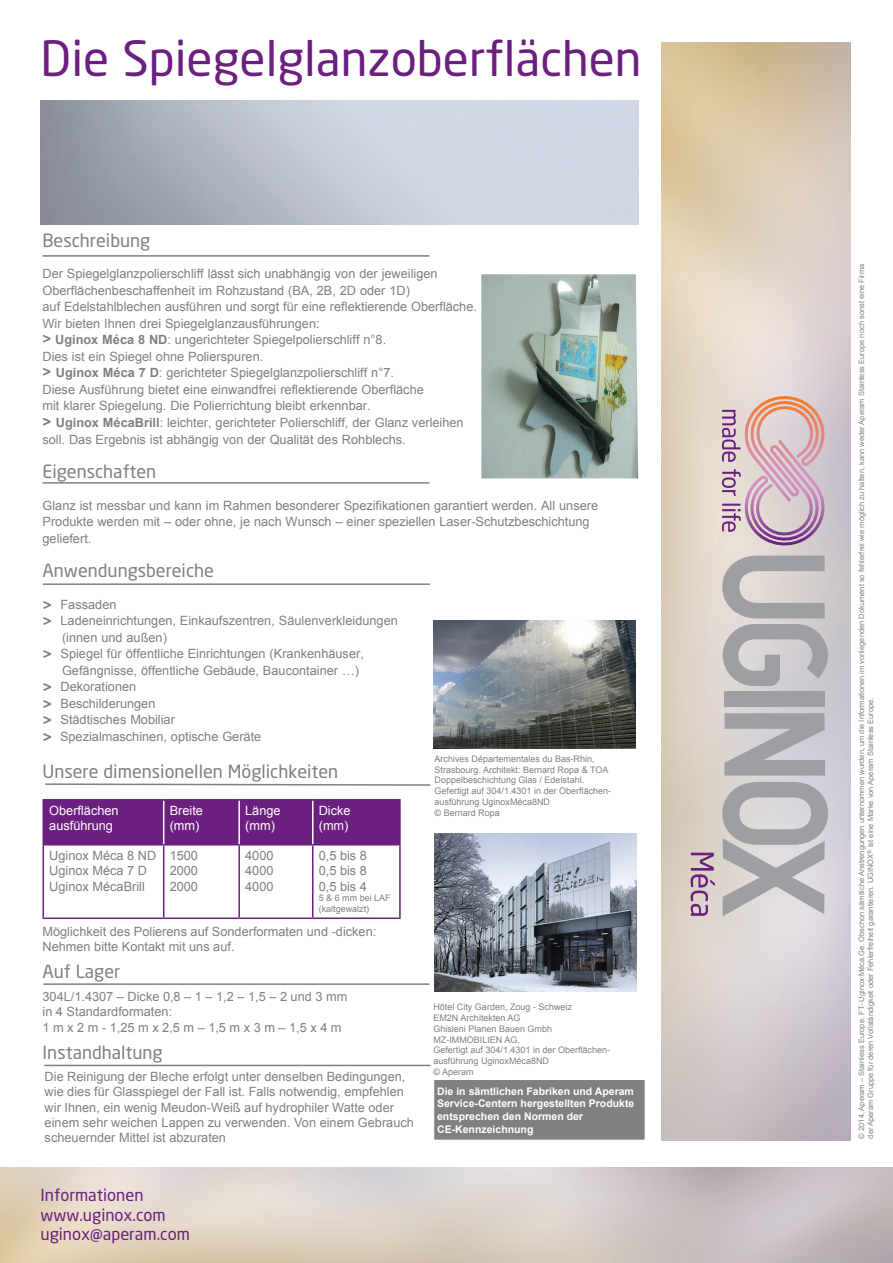
<style>
.page{position:relative;width:893px;height:1263px;background:#fff}
.page>*{position:absolute;margin:0;border:0;box-sizing:border-box;transform-origin:0 0}
.t1{font:48px "Neo Sans Std";color:#6b1f7e}
.t2{font:18px "Neo Sans Pro";color:#808083}
.t3{font:18px "Neo Sans Std";color:#808083}
.t4{font:16.5px/19.5px "Neo Sans Std";color:#6b1f7e}
.t5{font:12.75px/15.3px "Arial";color:#808083}
.t6{font:12.75px/15.3px "Arial";color:#fff}
.t7{font:700 10.5px/12.6px "Arial";color:#fff}
.t8{font:9px/10.8px "Arial";color:#808083}
.t9{font:7.5px/9px "Arial";color:#808083}
.s1{font-weight:700;font-size:15px}
.s2{font-weight:700}
.s3{font-family:"Foundry Sterling";font-weight:700;font-size:15px}
.s4{font-family:"Neo Sans Std"}
</style>
<div class="page">
<div style="left:44px;top:800px;width:355px;height:44px;background:#6b1f7e"></div>
<hr style="left:163px;top:800px;width:1px;height:44px;background:#fff">
<hr style="left:238px;top:800px;width:2px;height:44px;background:#fff">
<hr style="left:312px;top:800px;width:1px;height:44px;background:#fff">
<hr style="left:43px;top:845px;width:1px;height:72px;background:#6b1f7e">
<hr style="left:163px;top:845px;width:1px;height:72px;background:#6b1f7e">
<hr style="left:238px;top:845px;width:2px;height:72px;background:#6b1f7e">
<hr style="left:312px;top:845px;width:1px;height:72px;background:#6b1f7e">
<hr style="left:399px;top:845px;width:2px;height:72px;background:#6b1f7e">
<hr style="left:43px;top:917px;width:121px;height:2px;background:#6b1f7e">
<hr style="left:164px;top:917px;width:75px;height:2px;background:#6b1f7e">
<hr style="left:239px;top:917px;width:74px;height:2px;background:#6b1f7e">
<hr style="left:313px;top:917px;width:88px;height:2px;background:#6b1f7e">
<hr style="left:43px;top:799px;width:121px;height:1px;background:#6b1f7e">
<hr style="left:43px;top:800px;width:1px;height:44px;background:#6b1f7e">
<hr style="left:164px;top:799px;width:75px;height:1px;background:#6b1f7e">
<hr style="left:239px;top:799px;width:74px;height:1px;background:#6b1f7e">
<hr style="left:313px;top:799px;width:88px;height:1px;background:#6b1f7e">
<hr style="left:399px;top:800px;width:2px;height:44px;background:#6b1f7e">
<hr style="left:43px;top:844px;width:121px;height:1px;background:#6b1f7e">
<hr style="left:164px;top:844px;width:75px;height:1px;background:#6b1f7e">
<hr style="left:239px;top:844px;width:74px;height:1px;background:#6b1f7e">
<hr style="left:313px;top:844px;width:88px;height:1px;background:#6b1f7e">
<hr style="left:43px;top:255px;width:386px;height:2px;background:#808083">
<hr style="left:43px;top:482px;width:386px;height:2px;background:#808083">
<hr style="left:43px;top:583px;width:387px;height:2px;background:#808083">
<svg style="left:45px;top:783px;width:386px;height:3px"></svg>
<hr style="left:43px;top:983px;width:386px;height:2px;background:#808083">
<hr style="left:44px;top:1065px;width:386px;height:1px;background:#808083">
<img style="left:434px;top:620px;width:202px;height:129px">
<img style="left:435px;top:833px;width:202px;height:159px">
<img style="left:481px;top:274px;width:157px;height:204px">
<div style="left:433px;top:1079px;width:212px;height:61px;background:#808083"></div>
<div style="left:433px;top:1078px;width:213px;height:63px;border:2px solid #fff"></div>
<div style="left:725px;top:691px;width:100px;height:16px;background:#9d9fa2"></div>
<svg style="left:724px;top:713px;width:101px;height:62px;background:#afb0b3"></svg>
<svg style="left:722px;top:782px;width:107px;height:134px;background:#bdbcbe"></svg>
<svg style="left:722px;top:395px;width:104px;height:223px;background:#cdb9be"></svg>
<svg style="left:691px;top:853px;width:24px;height:63px;background:#b89ab1"></svg>
<svg style="left:723px;top:624px;width:105px;height:62px;background:#b8b7ba"></svg>
<h1 class="t1" style="left:41px;top:29px;width:602px">Die Spiegelglanzoberflächen</h1>
<h2 class="t2" style="left:43px;top:229px;width:109px">Beschreibung</h2>
<p class="t5" style="left:43px;top:266px;width:436px;line-height:16.5px">Der Spiegelglanzpolierschliff lässt sich unabhängig von der jeweiligen Oberflächenbeschaffenheit im Rohzustand (BA, 2B, 2D oder 1D)<br>auf Edelstahlblechen ausführen und sorgt für eine reflektierende Oberfläche.<br>Wir bieten Ihnen drei Spiegelglanzausführungen:<br><span class="s1">&gt;</span> <span class="s2">Uginox Méca 8 ND</span>: ungerichteter Spiegelpolierschliff n°8.<br>Dies ist ein Spiegel ohne Polierspuren.<br><span class="s1">&gt;</span> <span class="s2">Uginox Méca 7 D</span>: gerichteter Spiegelglanzpolierschliff n°7.<br>Diese Ausführung bietet eine einwandfrei reflektierende Oberfläche<br>mit klarer Spiegelung. Die Polierrichtung bleibt erkennbar.<br><span class="s1">&gt;</span> <span class="s2">Uginox MécaBrill</span>: leichter, gerichteter Polierschliff, der Glanz verleihen soll. Das Ergebnis ist abhängig von der Qualität des Rohblechs.</p>
<h2 class="t2" style="left:43px;top:460px;width:115px">Eigenschaften</h2>
<p class="t5" style="left:43px;top:497px;width:557px;line-height:16.5px">Glanz ist messbar und kann im Rahmen besonderer Spezifikationen garantiert werden. All unsere<br>Produkte werden mit – oder ohne, je nach Wunsch – einer speziellen Laser-Schutzbeschichtung geliefert.</p>
<h2 class="t2" style="left:43px;top:559px;width:173px">Anwendungsbereiche</h2>
<p class="t5" style="left:43px;top:596px;width:75px"><span class="s3">&gt;</span> Fassaden</p>
<p class="t5" style="left:43px;top:613px;width:357px"><span class="s3">&gt;</span> Ladeneinrichtungen, Einkaufszentren, Säulenverkleidungen</p>
<p class="t5" style="left:62px;top:629px;width:106px">(innen und außen)</p>
<p class="t5" style="left:43px;top:646px;width:323px"><span class="s3">&gt;</span> Spiegel für öffentliche Einrichtungen (Krankenhäuser,</p>
<p class="t5" style="left:62px;top:662px;width:298px">Gefängnisse, öffentliche Gebäude, Baucontainer …)</p>
<p class="t5" style="left:43px;top:679px;width:95px"><span class="s3">&gt;</span> Dekorationen</p>
<p class="t5" style="left:43px;top:695px;width:114px"><span class="s3">&gt;</span> Beschilderungen</p>
<p class="t5" style="left:43px;top:712px;width:134px"><span class="s3">&gt;</span> Städtisches Mobiliar</p>
<p class="t5" style="left:43px;top:728px;width:220px"><span class="s3">&gt;</span> Spezialmaschinen, optische Geräte</p>
<h2 class="t3" style="left:43px;top:760px;width:297px">Unsere dimensionellen Möglichkeiten</h2>
<p class="t6" style="left:49px;top:803px;width:71px">Oberflächen ausführung</p>
<p class="t6" style="left:170px;top:803px;width:35px">Breite (mm)</p>
<p class="t6" style="left:245px;top:803px;width:37px">Länge (mm)</p>
<p class="t6" style="left:319px;top:803px;width:33px">Dicke (mm)</p>
<p class="t5" style="left:49px;top:848px;width:108px">Uginox Méca 8 ND<br>Uginox Méca 7 D<br>Uginox MécaBrill</p>
<p class="t5" style="left:170px;top:848px;width:30px;text-align:justify">1500<br>2000<br>2000</p>
<p class="t5" style="left:245px;top:848px;width:30px;text-align:justify">4000<br>4000<br>4000</p>
<p class="t5" style="left:319px;top:848px;width:50px;text-align:justify">0,5 bis 8<br>0,5 bis 8<br>0,5 bis 4</p>
<p class="t8" style="left:319px;top:893px;width:74px">5 &amp; 6 mm bei LAF (kaltgewalzt)</p>
<p class="t5" style="left:43px;top:924px;width:335px">Möglichkeit des Polierens auf Sonderformaten und -dicken:<br>Nehmen bitte Kontakt mit uns auf.</p>
<h2 class="t2" style="left:43px;top:960px;width:79px">Auf Lager</h2>
<p class="t5" style="left:43px;top:989px;width:306px">304L/1.4307 – Dicke 0,8 – 1 – 1,2 – 1,5 – 2 und 3 mm in 4 Standardformaten:<br>1 m x 2 m - 1,25 m x 2,5 m – 1,5 m x 3 m – 1,5 x 4 m</p>
<h2 class="t2" style="left:43px;top:1041px;width:122px">Instandhaltung</h2>
<p class="t5" style="left:45px;top:1069px;width:371px">Die Reinigung der Bleche erfolgt unter denselben Bedingungen, wie dies für Glasspiegel der Fall ist. Falls notwendig, empfehlen wir Ihnen, ein wenig Meudon-Weiß auf hydrophiler Watte oder einem sehr weichen Lappen zu verwenden. Von einem Gebrauch scheuernder Mittel ist abzuraten</p>
<p class="t8" style="left:435px;top:753px;width:178px">Archives Départementales du Bas-Rhin, Strasbourg. Architekt: Bernard Ropa &amp; TOA Doppelbeschichtung Glas / Edelstahl.<br>Gefertigt auf 304/1.4301 in der Oberflächen&shy;ausführung UginoxMéca8ND<br>© Bernard Ropa</p>
<p class="t8" style="left:433px;top:1002px;width:178px">Hôtel City Garden, Zoug - Schweiz<br>EM2N Architekten AG<br>Ghisleni Planen Bauen Gmbh<br>MZ-IMMOBILIEN AG.<br>Gefertigt auf 304/1.4301 in der Oberflächen&shy;ausführung UginoxMéca8ND<br>© Aperam</p>
<p class="t7" style="left:437px;top:1085px;width:199px">Die in sämtlichen Fabriken und Aperam<br>Service-Centern hergestellten Produkte entsprechen den Normen der<br>CE-Kennzeichnung</p>
<p class="t4" style="left:40px;top:1185px;width:151px">Informationen www.uginox.com uginox@aperam.com</p>
<p class="t9" style="left:857px;top:1138px;width:876px;rotate:-90deg">© 2014, Aperam – Stainless Europe. FT- Uginox Méca.Ge. Obschon sämtliche Anstrengungen unternommen wurden, um die Informationen im vorliegenden Dokument so fehlerfrei wie möglich zu halten, kann weder Aperam Stainless Europe noch sonst eine Firma der Aperam Gruppe für deren Vollständigkeit oder Fehlerfreiheit garantieren. UGINOX<span class="s4">®</span> ist eine Marke von Aperam Stainless Europe.</p>
</div>
